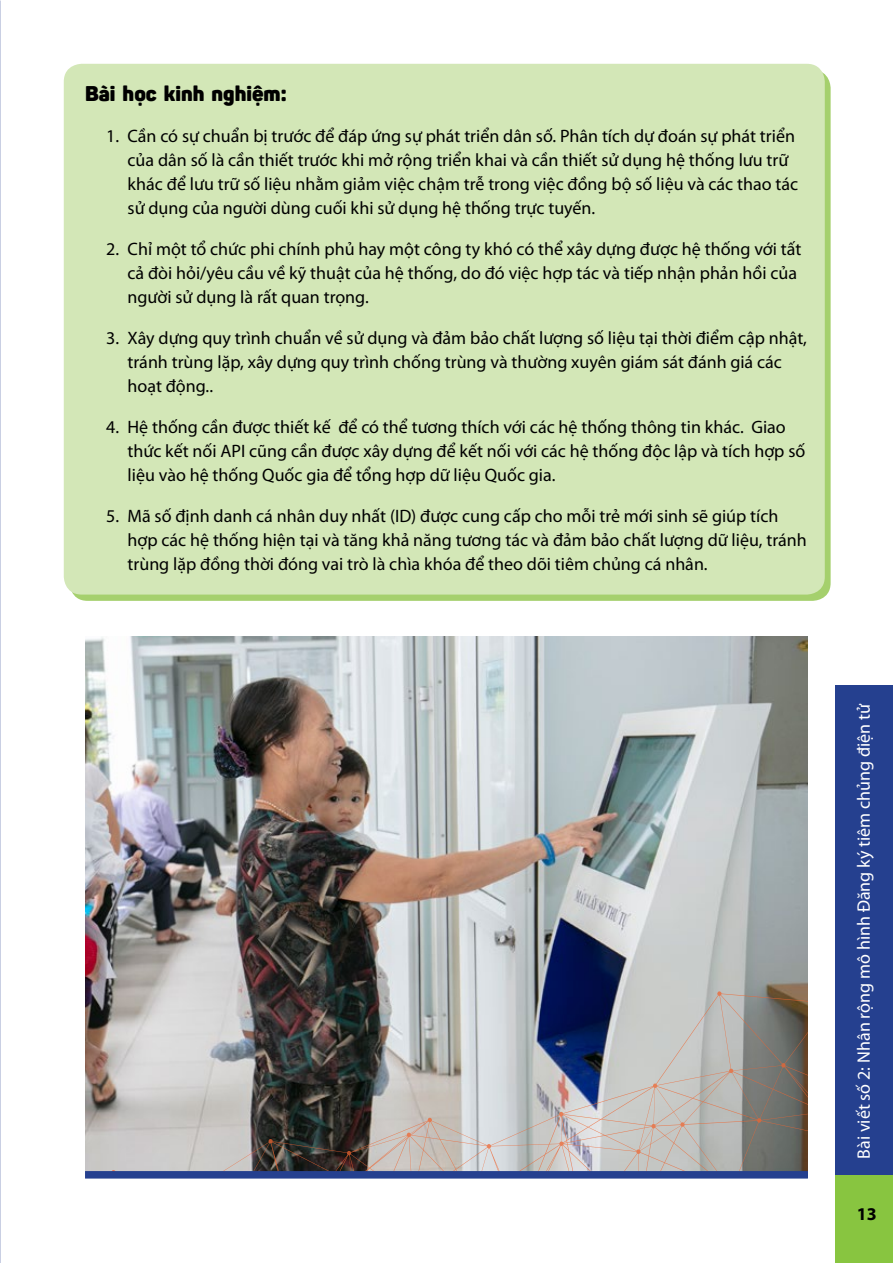
<style>
.page{position:relative;width:893px;height:1263px;background:#fff}
.page>*{position:absolute;margin:0;border:0;box-sizing:border-box;transform-origin:0 0}
.t1{font:900 21px "i Ciel Panton";color:#000}
.t2{font:18px/24px "Myriad Pro";color:#000}
.t3{font:18px "Myriad Pro";color:#fff}
.t4{font:700 18px "Myriad Pro";color:#000}
</style>
<div class="page">
<div style="left:836px;top:1175px;width:57px;height:88px;background:#88c540"></div>
<div style="left:836px;top:685px;width:57px;height:490px;background:#25408f"></div>
<svg style="left:0;top:945px;width:1px;height:318px"></svg>
<div style="left:64px;top:64px;width:761px;height:531px;background:#d3e7b7;border-radius:18px"></div>
<img style="left:85px;top:636px;width:723px;height:535px">
<img style="left:93px;top:991px;width:715px;height:180px">
<div style="left:85px;top:1171px;width:723px;height:7px;background:#25408f"></div>
<p class="t1" style="left:85px;top:77px;width:203px">Bài học kinh nghiệm:</p>
<p class="t2" style="left:128px;top:123px;width:672px;text-indent:-21px">1. Cần có sự chuẩn bị trước để đáp ứng sự phát triển dân số. Phân tích dự đoán sự phát triển của dân số là cần thiết trước khi mở rộng triển khai và cần thiết sử dụng hệ thống lưu trữ khác để lưu trữ số liệu nhằm giảm việc chậm trễ trong việc đồng bộ số liệu và các thao tác sử dụng của người dùng cuối khi sử dụng hệ thống trực tuyến.</p>
<p class="t2" style="left:128px;top:236px;width:675px;text-indent:-21px">2. Chỉ một tổ chức phi chính phủ hay một công ty khó có thể xây dựng được hệ thống với tất cả đòi hỏi/yêu cầu về kỹ thuật của hệ thống, do đó việc hợp tác và tiếp nhận phản hồi của người sử dụng là rất quan trọng.</p>
<p class="t2" style="left:128px;top:325px;width:681px;text-indent:-21px">3. Xây dựng quy trình chuẩn về sử dụng và đảm bảo chất lượng số liệu tại thời điểm cập nhật, tránh trùng lặp, xây dựng quy trình chống trùng và thường xuyên giám sát đánh giá các hoạt động..</p>
<p class="t2" style="left:128px;top:414px;width:679px;text-indent:-21px">4. Hệ thống cần được thiết kế để có thể tương thích với các hệ thống thông tin khác. Giao thức kết nối API cũng cần được xây dựng để kết nối với các hệ thống độc lập và tích hợp số liệu vào hệ thống Quốc gia để tổng hợp dữ liệu Quốc gia.</p>
<p class="t2" style="left:128px;top:503px;width:681px;text-indent:-21px">5. Mã số định danh cá nhân duy nhất (ID) được cung cấp cho mỗi trẻ mới sinh sẽ giúp tích hợp các hệ thống hiện tại và tăng khả năng tương tác và đảm bảo chất lượng dữ liệu, tránh trùng lặp đồng thời đóng vai trò là chìa khóa để theo dõi tiêm chủng cá nhân.</p>
<p class="t3" style="left:852px;top:1159px;width:457px;rotate:-90deg">Bài viết số 2: Nhân rộng mô hình Đăng ký tiêm chủng điện tử</p>
<p class="t4" style="left:857px;top:1202px;width:21px">13</p>
</div>
